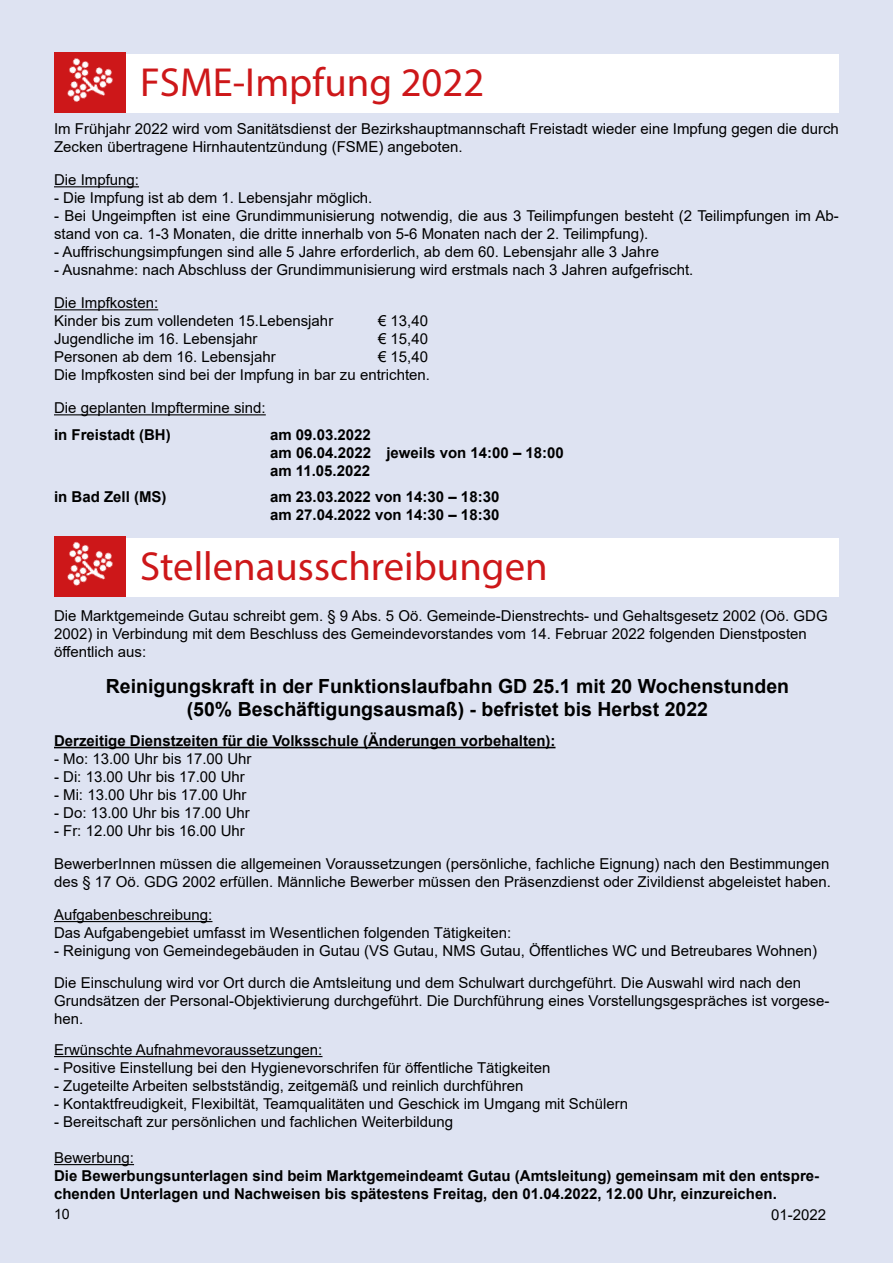
<style>
.page{position:relative;width:893px;height:1263px;background:#dee3f2}
.page>*{position:absolute;margin:0;border:0;box-sizing:border-box;transform-origin:0 0}
.t1{font:40.65px "Myriad Pro";color:#cd1719}
.t2{font:700 19.5px/23.4px "Arial";color:#000;text-align:center}
.t3{font:15px/18px "Arial";color:#000}
.t4{font:700 15px/18px "Arial";color:#000}
.t5{font:14.25px "Arial";color:#000}
</style>
<div class="page">
<div style="left:54px;top:54px;width:785px;height:59px;background:#fff"></div>
<div style="left:54px;top:52px;width:71px;height:61px;background:#cd1719"></div>
<img style="left:67px;top:58px;width:46px;height:44px">
<hr style="left:54px;top:186px;width:85px;height:1px;background:#000">
<hr style="left:54px;top:309px;width:104px;height:1px;background:#000">
<hr style="left:54px;top:414px;width:212px;height:1px;background:#000">
<div style="left:54px;top:538px;width:785px;height:59px;background:#fff"></div>
<div style="left:54px;top:536px;width:71px;height:60px;background:#cd1719"></div>
<img style="left:67px;top:541px;width:46px;height:45px">
<hr style="left:54px;top:747px;width:501px;height:1px;background:#000">
<hr style="left:54px;top:921px;width:158px;height:1px;background:#000">
<hr style="left:54px;top:1056px;width:268px;height:1px;background:#000">
<hr style="left:54px;top:1164px;width:80px;height:1px;background:#000">
<h1 class="t1" style="left:140px;top:58px;width:346px">FSME-Impfung 2022</h1>
<p class="t3" style="left:54px;top:120px;width:786px">Im Frühjahr 2022 wird vom Sanitätsdienst der Bezirkshauptmannschaft Freistadt wieder eine Impfung gegen die durch<br>Zecken übertragene Hirnhautentzündung (FSME) angeboten.</p>
<p class="t3" style="left:54px;top:171px;width:87px">Die Impfung:</p>
<p class="t3" style="left:54px;top:189px;width:320px">- Die Impfung ist ab dem 1. Lebensjahr möglich.</p>
<p class="t3" style="left:54px;top:207px;width:786px">- Bei Ungeimpften ist eine Grundimmunisierung notwendig, die aus 3 Teilimpfungen besteht (2 Teilimpfungen im Ab&shy;stand von ca. 1-3 Monaten, die dritte innerhalb von 5-6 Monaten nach der 2. Teilimpfung).</p>
<p class="t3" style="left:54px;top:243px;width:606px">- Auffrischungsimpfungen sind alle 5 Jahre erforderlich, ab dem 60. Lebensjahr alle 3 Jahre</p>
<p class="t3" style="left:54px;top:261px;width:641px">- Ausnahme: nach Abschluss der Grundimmunisierung wird erstmals nach 3 Jahren aufgefrischt.</p>
<p class="t3" style="left:54px;top:294px;width:281px">Die Impfkosten:<br>Kinder bis zum vollendeten 15.Lebensjahr</p>
<p class="t3" style="left:378px;top:312px;width:52px">€ 13,40</p>
<p class="t3" style="left:54px;top:330px;width:205px">Jugendliche im 16. Lebensjahr</p>
<p class="t3" style="left:378px;top:330px;width:52px">€ 15,40</p>
<p class="t3" style="left:54px;top:348px;width:223px">Personen ab dem 16. Lebensjahr</p>
<p class="t3" style="left:54px;top:348px;width:378px;text-align:right">€ 15,40<br>Die Impfkosten sind bei der Impfung in bar zu entrichten.</p>
<p class="t3" style="left:54px;top:399px;width:213px">Die geplanten Impftermine sind:</p>
<p class="t4" style="left:54px;top:426px;width:118px">in Freistadt (BH)</p>
<p class="t4" style="left:270px;top:426px;width:295px">am 09.03.2022<br>am 06.04.2022 jeweils von 14:00 – 18:00 am 11.05.2022</p>
<p class="t4" style="left:54px;top:488px;width:114px">in Bad Zell (MS)</p>
<p class="t4" style="left:270px;top:488px;width:231px">am 23.03.2022 von 14:30 – 18:30 am 27.04.2022 von 14:30 – 18:30</p>
<h1 class="t1" style="left:140px;top:541px;width:409px">Stellenausschreibungen</h1>
<p class="t3" style="left:54px;top:607px;width:775px">Die Marktgemeinde Gutau schreibt gem. § 9 Abs. 5 Oö. Gemeinde-Dienstrechts- und Gehaltsgesetz 2002 (Oö. GDG<br>2002) in Verbindung mit dem Beschluss des Gemeindevorstandes vom 14. Februar 2022 folgenden Dienstposten öffentlich aus:</p>
<h2 class="t2" style="left:106px;top:674px;width:685px">Reinigungskraft in der Funktionslaufbahn GD 25.1 mit 20 Wochenstunden (50% Beschäftigungsausmaß) - befristet bis Herbst 2022</h2>
<p class="t4" style="left:54px;top:732px;width:503px">Derzeitige Dienstzeiten für die Volksschule (Änderungen vorbehalten):</p>
<p class="t3" style="left:54px;top:750px;width:199px">- Mo: 13.00 Uhr bis 17.00 Uhr</p>
<p class="t3" style="left:54px;top:768px;width:192px">- Di: 13.00 Uhr bis 17.00 Uhr</p>
<p class="t3" style="left:54px;top:786px;width:194px">- Mi: 13.00 Uhr bis 17.00 Uhr</p>
<p class="t3" style="left:54px;top:804px;width:197px">- Do: 13.00 Uhr bis 17.00 Uhr</p>
<p class="t3" style="left:54px;top:822px;width:192px">- Fr: 12.00 Uhr bis 16.00 Uhr</p>
<p class="t3" style="left:54px;top:855px;width:779px">BewerberInnen müssen die allgemeinen Voraussetzungen (persönliche, fachliche Eignung) nach den Bestimmungen des § 17 Oö. GDG 2002 erfüllen. Männliche Bewerber müssen den Präsenzdienst oder Zivildienst abgeleistet haben.</p>
<p class="t3" style="left:54px;top:906px;width:459px">Aufgabenbeschreibung:<br>Das Aufgabengebiet umfasst im Wesentlichen folgenden Tätigkeiten:</p>
<p class="t3" style="left:54px;top:935px;width:765px;line-height:31.5px">- Reinigung von Gemeindegebäuden in Gutau (VS Gutau, NMS Gutau, Öffentliches WC und Betreubares Wohnen)<br>Die Einschulung wird vor Ort durch die Amtsleitung und dem Schulwart durchgeführt. Die Auswahl wird nach den</p>
<p class="t3" style="left:54px;top:991px;width:777px">Grundsätzen der Personal-Objektivierung durchgeführt. Die Durchführung eines Vorstellungsgespräches ist vorgese&shy;hen.</p>
<p class="t3" style="left:54px;top:1041px;width:270px">Erwünschte Aufnahmevoraussetzungen:</p>
<p class="t3" style="left:54px;top:1059px;width:498px">- Positive Einstellung bei den Hygienevorschrifen für öffentliche Tätigkeiten</p>
<p class="t3" style="left:54px;top:1077px;width:471px">- Zugeteilte Arbeiten selbstständig, zeitgemäß und reinlich durchführen</p>
<p class="t3" style="left:54px;top:1095px;width:576px">- Kontaktfreudigkeit, Flexibiltät, Teamqualitäten und Geschick im Umgang mit Schülern</p>
<p class="t3" style="left:54px;top:1113px;width:401px">- Bereitschaft zur persönlichen und fachlichen Weiterbildung</p>
<p class="t3" style="left:54px;top:1149px;width:82px">Bewerbung:</p>
<p class="t4" style="left:54px;top:1167px;width:767px">Die Bewerbungsunterlagen sind beim Marktgemeindeamt Gutau (Amtsleitung) gemeinsam mit den entspre&shy;chenden Unterlagen und Nachweisen bis spätestens Freitag, den 01.04.2022, 12.00 Uhr, einzureichen.</p>
<p class="t5" style="left:54px;top:1204px;width:17px">10</p>
<p class="t3" style="left:771px;top:1205px;width:57px">01-2022</p>
</div>
